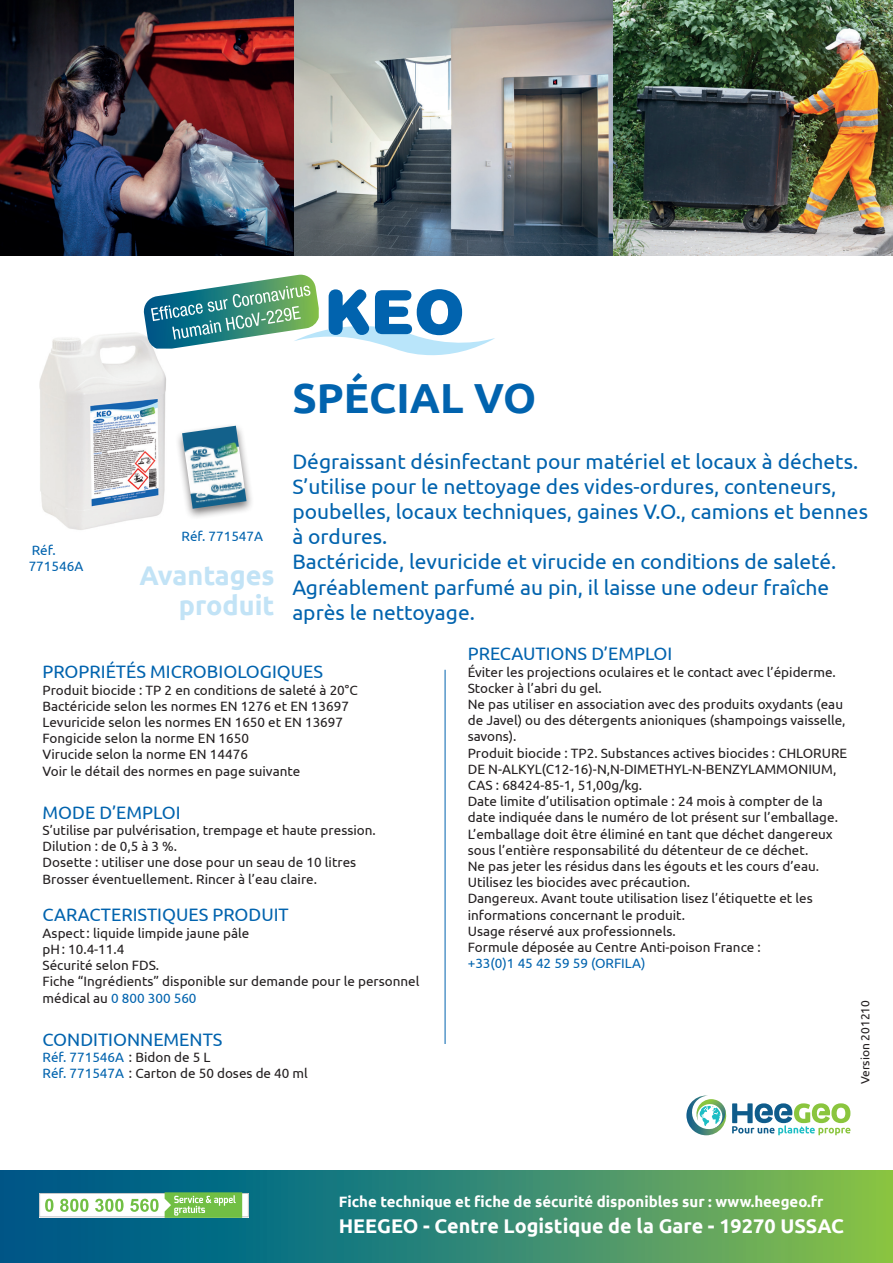
<style>
.page{position:relative;width:893px;height:1263px;background:#fff}
.page>*{position:absolute;margin:0;border:0;box-sizing:border-box;transform-origin:0 0}
.t1{font:700 42px "Ubuntu";color:#0163ae}
.t2{font:700 27px/30px "Ubuntu";color:#c2e3f6;text-align:right}
.t3{font:21px/25.2px "Ubuntu";color:#0163ae}
.t4{font:700 19.8px "Ubuntu";color:#fff}
.t5{font:18px "Ubuntu";color:#0163ae}
.t6{font:700 15px "Ubuntu";color:#fff}
.t7{font:13.5px/16.2px "Ubuntu";color:#231f20}
.t8{font:13.5px/16.2px "Ubuntu";color:#0163ae}
.t9{font:12px "Ubuntu";color:#231f20}
.s1{color:#0163ae}
</style>
<div class="page">
<img style="left:612px;top:0;width:281px;height:255px">
<hr style="left:445px;top:670px;width:1px;height:374px;background:#0163ae">
<img style="left:39px;top:332px;width:127px;height:198px">
<img style="left:0;top:0;width:612px;height:255px">
<div style="left:174px;top:422px;width:80px;height:98px;background:#231f20;opacity:.6"></div>
<img style="left:182px;top:426px;width:64px;height:83px">
<div style="left:0;top:1170px;width:893px;height:93px;background:linear-gradient(to right,#005194,#82be50)"></div>
<svg style="left:39px;top:1192px;width:210px;height:26px"></svg>
<svg style="left:686px;top:1095px;width:164px;height:40px"></svg>
<svg style="left:143px;top:275px;width:352px;height:92px"></svg>
<p class="t8" style="left:29px;top:541px;width:56px">Réf.<br>771546A</p>
<p class="t8" style="left:182px;top:528px;width:83px">Réf. 771547A</p>
<h2 class="t2" style="left:139px;top:560px;width:137px">Avantages produit</h2>
<h1 class="t1" style="left:292px;top:373px;width:245px">SPÉCIAL VO</h1>
<p class="t3" style="left:292px;top:448px;width:577px">Dégraissant désinfectant pour matériel et locaux à déchets.<br>S’utilise pour le nettoyage des vides-ordures, conteneurs, poubelles, locaux techniques, gaines V.O., camions et bennes à ordures.<br>Bactéricide, levuricide et virucide en conditions de saleté.<br>Agréablement parfumé au pin, il laisse une odeur fraîche après le nettoyage.</p>
<h3 class="t5" style="left:43px;top:661px;width:282px">PROPRIÉTÉS MICROBIOLOGIQUES</h3>
<p class="t7" style="left:43px;top:681px;width:317px">Produit biocide : TP 2 en conditions de saleté à 20°C Bactéricide selon les normes EN 1276 et EN 13697<br>Levuricide selon les normes EN 1650 et EN 13697<br>Fongicide selon la norme EN 1650<br>Virucide selon la norme EN 14476<br>Voir le détail des normes en page suivante</p>
<h3 class="t5" style="left:43px;top:801px;width:140px">MODE D’EMPLOI</h3>
<p class="t7" style="left:43px;top:822px;width:335px">S’utilise par pulvérisation, trempage et haute pression.<br>Dilution : de 0,5 à 3 %.<br>Dosette : utiliser une dose pour un seau de 10 litres Brosser éventuellement. Rincer à l’eau claire.</p>
<h3 class="t5" style="left:43px;top:904px;width:248px">CARACTERISTIQUES PRODUIT</h3>
<p class="t7" style="left:43px;top:924px;width:378px">Aspect : liquide limpide jaune pâle<br>pH: 10.4-11.4<br>Sécurité selon FDS.<br>Fiche “Ingrédients” disponible sur demande pour le personnel médical au <span class="s1">0 800 300 560</span></p>
<h3 class="t5" style="left:43px;top:1028px;width:181px">CONDITIONNEMENTS</h3>
<p class="t7" style="left:43px;top:1048px;width:267px"><span class="s1">Réf. 771546A</span> : Bidon de 5 L<br><span class="s1">Réf. 771547A</span> : Carton de 50 doses de 40 ml</p>
<h3 class="t5" style="left:468px;top:643px;width:206px">PRECAUTIONS D’EMPLOI</h3>
<p class="t7" style="left:468px;top:663px;width:381px">Éviter les projections oculaires et le contact avec l’épiderme.<br>Stocker à l’abri du gel.<br>Ne pas utiliser en association avec des produits oxydants (eau de Javel) ou des détergents anioniques (shampoings vaisselle, savons).<br>Produit biocide : TP2. Substances actives biocides : CHLORURE DE N-ALKYL(C12-16)-N,N-DIMETHYL-N-BENZYLAMMONIUM, CAS : 68424-85-1, 51,00g/kg.<br>Date limite d’utilisation optimale : 24 mois à compter de la date indiquée dans le numéro de lot présent sur l’emballage.<br>L’emballage doit être éliminé en tant que déchet dangereux sous l’entière responsabilité du détenteur de ce déchet.<br>Ne pas jeter les résidus dans les égouts et les cours d’eau.<br>Utilisez les biocides avec précaution.<br>Dangereux. Avant toute utilisation lisez l’étiquette et les informations concernant le produit.<br>Usage réservé aux professionnels.<br>Formule déposée au Centre Anti-poison France :</p>
<p class="t8" style="left:468px;top:955px;width:179px">+33(0)1 45 42 59 59 (ORFILA)</p>
<p class="t9" style="left:858px;top:1084px;width:86px;rotate:-90deg">Version 201210</p>
<p class="t6" style="left:339px;top:1192px;width:486px">Fiche technique et fiche de sécurité disponibles sur : www.heegeo.fr</p>
<h3 class="t4" style="left:339px;top:1214px;width:507px">HEEGEO - Centre Logistique de la Gare - 19270 USSAC</h3>
</div>
